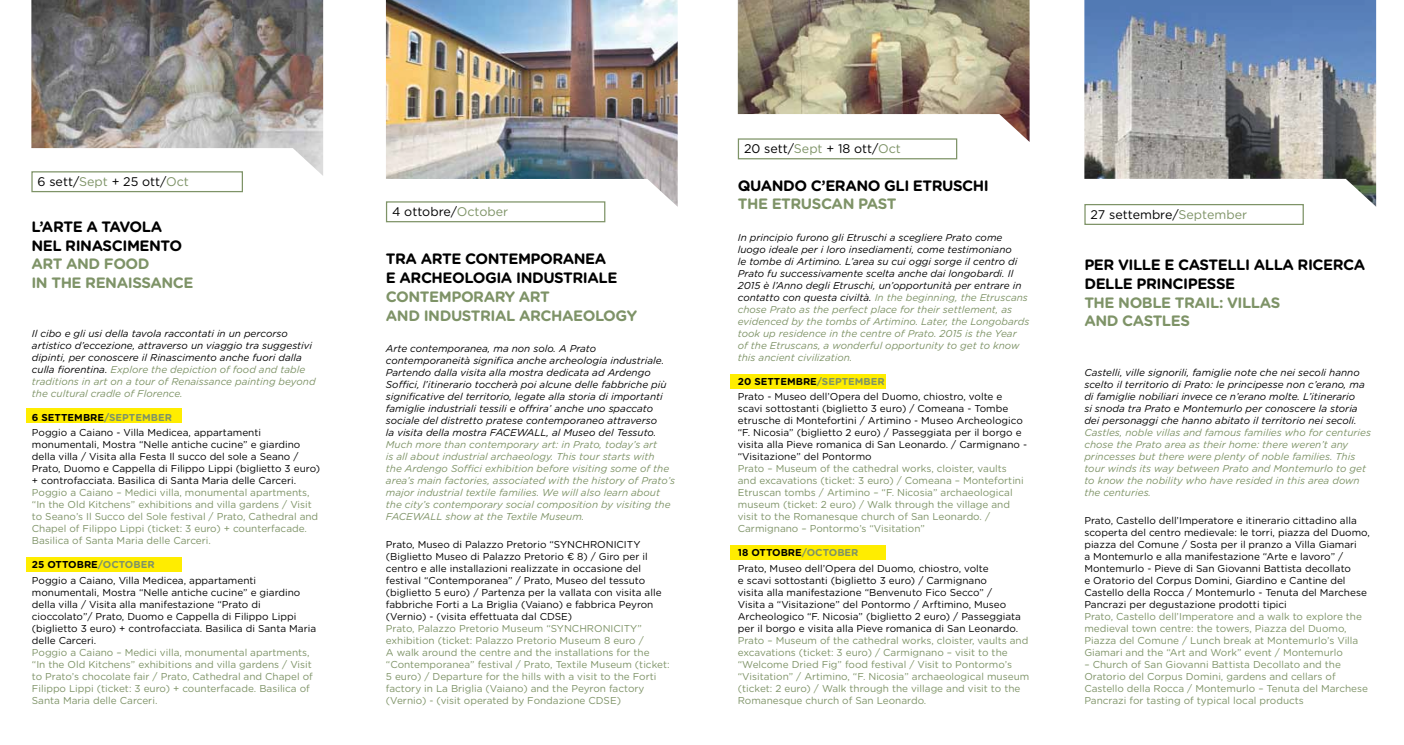
<style>
.page{position:relative;width:1404px;height:745px;background:#fff}
.page>*{position:absolute;margin:0;border:0;box-sizing:border-box;transform-origin:0 0}
.t1{font:700 15px/18.8px "Gotham Rounded";letter-spacing:-.03em;color:#000}
.t2{font:700 15px/18.8px "Gotham Rounded";letter-spacing:-.03em;color:#7e9367}
.t3{font:12.5px "Gotham Rounded";color:#000}
.t4{font:10px/12px "Gotham Rounded";color:#000}
.t5{font:10px/12px "Gotham Rounded";color:#7e9367}
.t6{font:italic 10px/12px "Gotham Rounded";color:#000}
.t7{font:italic 10px/12px "Gotham Rounded";color:#7e9367}
.s1{color:#7e9367}
.s2{font-weight:700}
.s3{font-weight:700;color:#7e9367}
</style>
<div class="page">
<div style="left:31px;top:171px;width:212px;height:21px;border:1px solid #7e9367"></div>
<div style="left:386px;top:201px;width:219px;height:21px;border:1px solid #7e9367"></div>
<div style="left:737px;top:138px;width:220px;height:21px;border:1px solid #7e9367"></div>
<div style="left:1084px;top:204px;width:219px;height:21px;border:1px solid #7e9367"></div>
<div style="left:26px;top:556px;width:156px;height:14px;background:#ffed00"></div>
<div style="left:730px;top:374px;width:156px;height:14px;background:#ffed00"></div>
<div style="left:730px;top:544px;width:156px;height:15px;background:#ffed00"></div>
<div style="left:26px;top:408px;width:156px;height:15px;background:#ffed00"></div>
<img style="left:31px;top:0;width:292px;height:176px">
<img style="left:386px;top:0;width:291px;height:207px">
<img style="left:737px;top:0;width:292px;height:142px">
<img style="left:1084px;top:0;width:291px;height:207px">
<p class="t3" style="left:38px;top:173px;width:153px">6 sett/<span class="s1">Sept</span> + 25 ott/<span class="s1">Oct</span></p>
<h1 class="t1" style="left:31px;top:216px;width:152px">L’ARTE A TAVOLA<br>NEL RINASCIMENTO</h1>
<h1 class="t2" style="left:31px;top:254px;width:164px">ART AND FOOD<br>IN THE RENAISSANCE</h1>
<p class="t6" style="left:32px;top:326px;width:285px">Il cibo e gli usi della tavola raccontati in un percorso artistico d’eccezione, attraverso un viaggio tra suggestivi dipinti, per conoscere il Rinascimento anche fuori dalla culla fiorentina. <span class="s1">Explore the depiction of food and table traditions in art on a tour of Renaissance painting beyond the cultural cradle of Florence.</span></p>
<p class="t4" style="left:32px;top:409px;width:231px;line-height:15.5px"><span class="s2">6 SETTEMBRE</span><span class="s3">/SEPTEMBER<br></span>Poggio a Caiano - Villa Medicea, appartamenti</p>
<p class="t4" style="left:32px;top:438px;width:290px">monumentali, Mostra “Nelle antiche cucine” e giardino della villa / Visita alla Festa Il succo del sole a Seano / Prato, Duomo e Cappella di Filippo Lippi (biglietto 3 euro) + controfacciata. Basilica di Santa Maria delle Carceri.</p>
<p class="t5" style="left:32px;top:486px;width:288px">Poggio a Caiano – Medici villa, monumental apartments, “In the Old Kitchens” exhibitions and villa gardens / Visit to Seano’s Il Succo del Sole festival / Prato, Cathedral and Chapel of Filippo Lippi (ticket: 3 euro) + counterfacade.<br>Basilica of Santa Maria delle Carceri.</p>
<p class="t4" style="left:32px;top:556px;width:226px;line-height:15.5px"><span class="s2">25 OTTOBRE</span><span class="s3">/OCTOBER<br></span>Poggio a Caiano, Villa Medicea, appartamenti</p>
<p class="t4" style="left:32px;top:585px;width:286px">monumentali, Mostra “Nelle antiche cucine” e giardino della villa / Visita alla manifestazione “Prato di cioccolato”/ Prato, Duomo e Cappella di Filippo Lippi (biglietto 3 euro) + controfacciata. Basilica di Santa Maria delle Carceri.</p>
<p class="t5" style="left:32px;top:645px;width:282px">Poggio a Caiano – Medici villa, monumental apartments, “In the Old Kitchens” exhibitions and villa gardens / Visit to Prato’s chocolate fair / Prato, Cathedral and Chapel of Filippo Lippi (ticket: 3 euro) + counterfacade. Basilica of Santa Maria delle Carceri.</p>
<p class="t3" style="left:392px;top:203px;width:118px">4 ottobre/<span class="s1">October</span></p>
<h1 class="t1" style="left:386px;top:249px;width:233px">TRA ARTE CONTEMPORANEA<br>E ARCHEOLOGIA INDUSTRIALE</h1>
<h1 class="t2" style="left:386px;top:286px;width:252px">CONTEMPORARY ART<br>AND INDUSTRIAL ARCHAEOLOGY</h1>
<p class="t6" style="left:386px;top:342px;width:282px">Arte contemporanea, ma non solo. A Prato contemporaneità significa anche archeologia industriale.<br>Partendo dalla visita alla mostra dedicata ad Ardengo Soffici, l’itinerario toccherà poi alcune delle fabbriche più significative del territorio, legate alla storia di importanti famiglie industriali tessili e offrira’ anche uno spaccato sociale del distretto pratese contemporaneo attraverso la visita della mostra FACEWALL, al Museo del Tessuto.</p>
<p class="t7" style="left:386px;top:438px;width:291px">Much more than contemporary art: in Prato, today’s art<br>is all about industrial archaeology. This tour starts with<br>the Ardengo Soffici exhibition before visiting some of the area’s main factories, associated with the history of Prato’s major industrial textile families. We will also learn about the city’s contemporary social composition by visiting the FACEWALL show at the Textile Museum.</p>
<p class="t4" style="left:386px;top:537px;width:277px">Prato, Museo di Palazzo Pretorio “SYNCHRONICITY (Biglietto Museo di Palazzo Pretorio € 8) / Giro per il centro e alle installazioni realizzate in occasione del festival “Contemporanea” / Prato, Museo del tessuto (biglietto 5 euro) / Partenza per la vallata con visita alle fabbriche Forti a La Briglia (Vaiano) e fabbrica Peyron (Vernio) - (visita effettuata dal CDSE)</p>
<p class="t5" style="left:386px;top:621px;width:285px">Prato, Palazzo Pretorio Museum “SYNCHRONICITY” exhibition (ticket: Palazzo Pretorio Museum 8 euro /<br>A walk around the centre and the installations for the “Contemporanea” festival / Prato, Textile Museum (ticket:<br>5 euro) / Departure for the hills with a visit to the Forti factory in La Briglia (Vaiano) and the Peyron factory (Vernio) - (visit operated by Fondazione CDSE)</p>
<p class="t3" style="left:744px;top:140px;width:158px">20 sett/<span class="s1">Sept</span> + 18 ott/<span class="s1">Oct</span></p>
<h1 class="t1" style="left:737px;top:175px;width:252px">QUANDO C’ERANO GLI ETRUSCHI</h1>
<h1 class="t2" style="left:737px;top:194px;width:160px">THE ETRUSCAN PAST</h1>
<p class="t6" style="left:737px;top:230px;width:293px">In principio furono gli Etruschi a scegliere Prato come luogo ideale per i loro insediamenti, come testimoniano<br>le tombe di Artimino. L’area su cui oggi sorge il centro di Prato fu successivamente scelta anche dai longobardi. Il 2015 è l’Anno degli Etruschi, un’opportunità per entrare in contatto con questa civiltà. <span class="s1">In the beginning, the Etruscans chose Prato as the perfect place for their settlement, as evidenced by the tombs of Artimino. Later, the Longobards took up residence in the centre of Prato. 2015 is the Year<br>of the Etruscans, a wonderful opportunity to get to know this ancient civilization.</span></p>
<p class="t4" style="left:737px;top:373px;width:266px;line-height:15.5px"><span class="s2">20 SETTEMBRE</span><span class="s3">/SEPTEMBER<br></span>Prato - Museo dell’Opera del Duomo, chiostro, volte e</p>
<p class="t4" style="left:737px;top:402px;width:291px">scavi sottostanti (biglietto 3 euro) / Comeana - Tombe etrusche di Montefortini / Artimino - Museo Archeologico “F. Nicosia” (biglietto 2 euro) / Passeggiata per il borgo e visita alla Pieve romanica di San Leonardo. / Carmignano - “Visitazione” del Pontormo</p>
<p class="t5" style="left:737px;top:462px;width:287px">Prato – Museum of the cathedral works, cloister, vaults and excavations (ticket: 3 euro) / Comeana – Montefortini Etruscan tombs / Artimino – “F. Nicosia” archaeological museum (ticket: 2 euro) / Walk through the village and visit to the Romanesque church of San Leonardo. / Carmignano – Pontormo’s “Visitation”</p>
<p class="t4" style="left:737px;top:544px;width:252px;line-height:15.5px"><span class="s2">18 OTTOBRE</span><span class="s3">/OCTOBER<br></span>Prato, Museo dell’Opera del Duomo, chiostro, volte</p>
<p class="t4" style="left:737px;top:573px;width:285px">e scavi sottostanti (biglietto 3 euro) / Carmignano<br>visita alla manifestazione “Benvenuto Fico Secco” / Visita a “Visitazione” del Pontormo / Arftimino, Museo Archeologico “F. Nicosia” (biglietto 2 euro) / Passeggiata per il borgo e visita alla Pieve romanica di San Leonardo.</p>
<p class="t5" style="left:737px;top:633px;width:293px">Prato – Museum of the cathedral works, cloister, vaults and excavations (ticket: 3 euro) / Carmignano – visit to the “Welcome Dried Fig” food festival / Visit to Pontormo’s “Visitation” / Artimino, “F. Nicosia” archaeological museum (ticket: 2 euro) / Walk through the village and visit to the Romanesque church of San Leonardo.</p>
<p class="t3" style="left:1090px;top:206px;width:158px">27 settembre/<span class="s1">September</span></p>
<h1 class="t1" style="left:1084px;top:254px;width:282px">PER VILLE E CASTELLI ALLA RICERCA<br>DELLE PRINCIPESSE</h1>
<h1 class="t2" style="left:1084px;top:292px;width:197px">THE NOBLE TRAIL: VILLAS<br>AND CASTLES</h1>
<p class="t6" style="left:1084px;top:366px;width:282px">Castelli, ville signorili, famiglie note che nei secoli hanno scelto il territorio di Prato: le principesse non c’erano, ma di famiglie nobiliari invece ce n’erano molte. L’itinerario si snoda tra Prato e Montemurlo per conoscere la storia dei personaggi che hanno abitato il territorio nei secoli.</p>
<p class="t7" style="left:1084px;top:426px;width:288px">Castles, noble villas and famous families who for centuries chose the Prato area as their home: there weren’t any princesses but there were plenty of noble families. This tour winds its way between Prato and Montemurlo to get to know the nobility who have resided in this area down the centuries.</p>
<p class="t4" style="left:1084px;top:513px;width:287px">Prato, Castello dell’Imperatore e itinerario cittadino alla scoperta del centro medievale: le torri, piazza del Duomo, piazza del Comune / Sosta per il pranzo a Villa Giamari<br>a Montemurlo e alla manifestazione “Arte e lavoro” / Montemurlo - Pieve di San Giovanni Battista decollato<br>e Oratorio del Corpus Domini, Giardino e Cantine del Castello della Rocca / Montemurlo - Tenuta del Marchese Pancrazi per degustazione prodotti tipici</p>
<p class="t5" style="left:1084px;top:609px;width:279px">Prato, Castello dell’Imperatore and a walk to explore the medieval town centre: the towers, Piazza del Duomo, Piazza del Comune / Lunch break at Montemurlo’s Villa Giamari and the “Art and Work” event / Montemurlo</p>
<p class="t5" style="left:1084px;top:657px;width:285px">– Church of San Giovanni Battista Decollato and the Oratorio del Corpus Domini, gardens and cellars of Castello della Rocca / Montemurlo – Tenuta del Marchese Pancrazi for tasting of typical local products</p>
</div>
